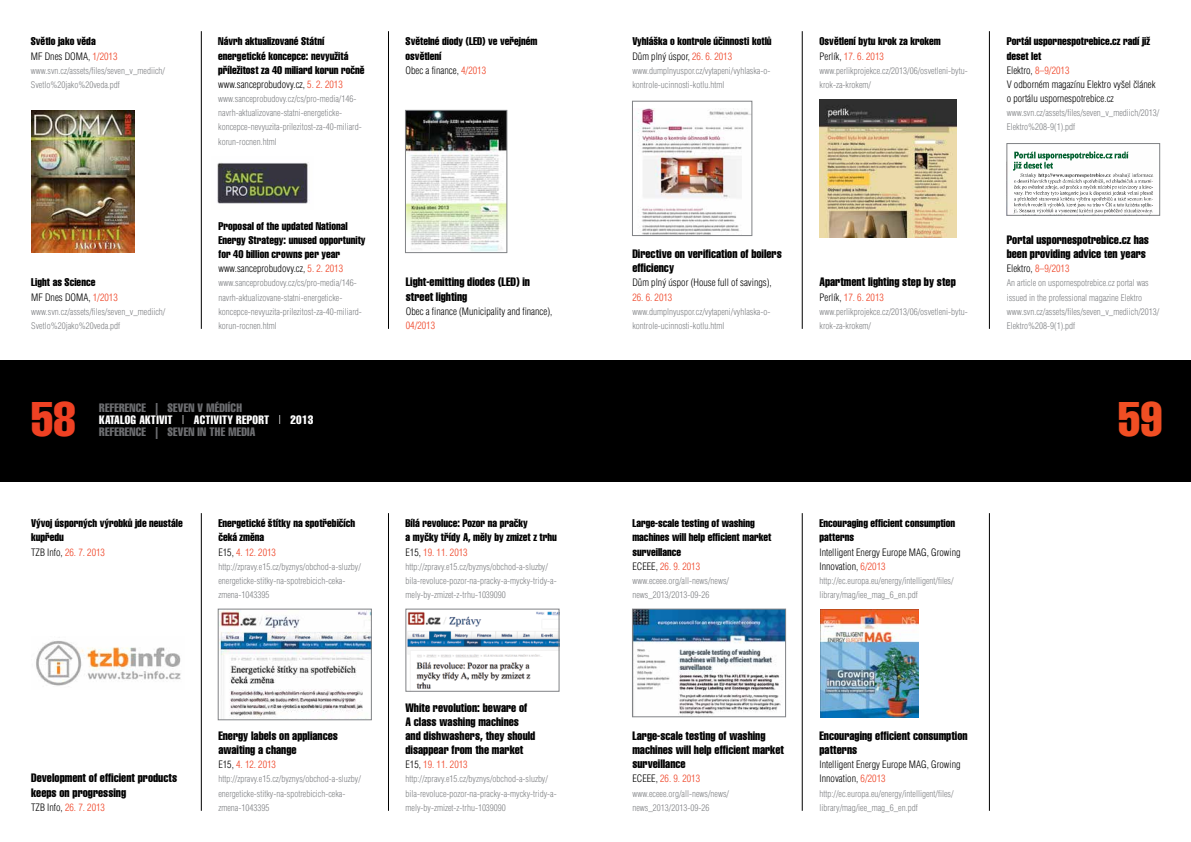
<style>
.page{position:relative;width:1191px;height:842px;background:#fff}
.page>*{position:absolute;margin:0;border:0;box-sizing:border-box;transform-origin:0 0}
.t1{font:extra-condensed 47.8px "Helvetica CE";color:#ef4123}
.t2{font:extra-condensed 47.8px "Helvetica CE";color:#f04e23}
.t3{font:extra-condensed 12px/14.2px "Helvetica CE";color:#000}
.t4{font:extra-condensed 12px/12px "Helvetica CE";letter-spacing:.02em;color:#fff}
.t5{font:extra-condensed 12px "Helvetica CE";letter-spacing:.02em;color:#6d6e71}
.t6{font:extra-condensed 11px/14.2px "Helvetica CE";color:#000}
.t7{font:300 condensed 10px/14.2px "Helvetica CE";color:#000}
.t8{font:300 condensed 10px "Helvetica CE";color:#ef4123}
.t9{font:300 condensed 9px/14.2px "Helvetica CE";color:#808285}
.s1{color:#ef4123}
.s2{color:#6d6e71}
.s3{font-weight:300;font-stretch:condensed}
.s4{color:#000}
.s5{font-size:11px}
</style>
<div class="page">
<hr style="left:201px;top:31px;width:1px;height:298px;background:#000">
<hr style="left:802px;top:31px;width:1px;height:298px;background:#000">
<hr style="left:201px;top:513px;width:1px;height:298px;background:#000">
<hr style="left:802px;top:513px;width:1px;height:298px;background:#000">
<hr style="left:388px;top:31px;width:1px;height:298px;background:#000">
<hr style="left:989px;top:31px;width:1px;height:298px;background:#000">
<hr style="left:388px;top:513px;width:1px;height:298px;background:#000">
<hr style="left:989px;top:513px;width:1px;height:298px;background:#000">
<div style="left:0;top:360px;width:1191px;height:122px;background:#000"></div>
<img style="left:31px;top:111px;width:104px;height:141px">
<img style="left:217px;top:162px;width:93px;height:42px">
<img style="left:637px;top:108px;width:113px;height:126px">
<div style="left:632px;top:101px;width:120px;height:135px;border:1px solid #808285"></div>
<img style="left:407px;top:112px;width:98px;height:139px">
<div style="left:405px;top:110px;width:102px;height:143px;border:1px solid #808285"></div>
<img style="left:819px;top:100px;width:137px;height:137px">
<img style="left:1013px;top:151px;width:140px;height:62px">
<div style="left:1006px;top:143px;width:153px;height:72px;border:1px solid #808285"></div>
<img style="left:36px;top:641px;width:145px;height:45px">
<img style="left:634px;top:611px;width:149px;height:104px">
<div style="left:632px;top:609px;width:153px;height:108px;border:1px solid #808285"></div>
<img style="left:220px;top:611px;width:149px;height:107px">
<div style="left:218px;top:609px;width:153px;height:111px;border:1px solid #808285"></div>
<img style="left:408px;top:611px;width:149px;height:78px">
<div style="left:406px;top:609px;width:153px;height:82px;border:1px solid #808285"></div>
<img style="left:820px;top:609px;width:98px;height:109px">
<p class="t6" style="left:31px;top:35px;width:66px">Světlo jako věda</p>
<p class="t7" style="left:31px;top:49px;width:88px">MF Dnes DOMA, <span class="s1">1/2013</span></p>
<p class="t9" style="left:31px;top:63px;width:136px">www.svn.cz/assets/files/seven_v_mediich/<br>Svetlo%20jako%20veda.pdf</p>
<p class="t6" style="left:31px;top:276px;width:66px">Light as Science</p>
<p class="t7" style="left:31px;top:290px;width:88px">MF Dnes DOMA, <span class="s1">1/2013</span></p>
<p class="t9" style="left:31px;top:304px;width:136px">www.svn.cz/assets/files/seven_v_mediich/<br>Svetlo%20jako%20veda.pdf</p>
<p class="t6" style="left:218px;top:35px;width:148px">Návrh aktualizované Státní energetické koncepce: nevyužitá příležitost za 40 miliard korun ročně</p>
<p class="t7" style="left:218px;top:77px;width:126px">www.sanceprobudovy.cz, <span class="s1">5. 2. 2013</span></p>
<p class="t9" style="left:218px;top:92px;width:145px">www.sanceprobudovy.cz/cs/pro-media/146- navrh-aktualizovane-statni-energeticke&shy;koncepce-nevyuzita-prilezitost-za-40-miliard&shy;korun-rocnen.html</p>
<p class="t6" style="left:405px;top:35px;width:133px">Světelné diody (LED) ve veřejném osvětlení</p>
<p class="t7" style="left:405px;top:63px;width:82px">Obec a finance, <span class="s1">4/2013</span></p>
<p class="t6" style="left:218px;top:219px;width:149px">Proposal of the updated National<br>Energy Strategy: unused opportunity for 40 billion crowns per year</p>
<p class="t7" style="left:218px;top:261px;width:126px">www.sanceprobudovy.cz, <span class="s1">5. 2. 2013</span></p>
<p class="t9" style="left:218px;top:276px;width:145px">www.sanceprobudovy.cz/cs/pro-media/146- navrh-aktualizovane-statni-energeticke&shy;koncepce-nevyuzita-prilezitost-za-40-miliard&shy;korun-rocnen.html</p>
<h2 class="t3" style="left:406px;top:275px;width:126px">Light-emitting diodes (LED) in street lighting</h2>
<p class="t7" style="left:406px;top:304px;width:148px">Obec a finance (Municipality and finance),</p>
<p class="t8" style="left:406px;top:319px;width:31px">04/2013</p>
<h1 class="t1" style="left:31px;top:393px;width:46px">58</h1>
<h2 class="t5" style="left:99px;top:401px;width:12px">Refere</h2>
<h2 class="t4" style="left:99px;top:402px;width:216px;text-indent:30px"><span class="s2">nce | SEVEn v médiích<br></span>KATALOG AKTIVIT <span class="s3">|</span> ACTIVITY REPORT <span class="s3">|</span> 2013<br><span class="s2">Refere</span></h2>
<h2 class="t5" style="left:130px;top:425px;width:123px">nce | SEVEn in the media</h2>
<p class="t6" style="left:31px;top:516px;width:153px">Vývoj úsporných výrobků jde neustále kupředu</p>
<p class="t8" style="left:31px;top:546px;width:75px"><span class="s4">TZB Info,</span> 26. 7. 2013</p>
<p class="t6" style="left:218px;top:516px;width:138px">Energetické štítky na spotřebičích čeká změna</p>
<p class="t8" style="left:218px;top:546px;width:59px"><span class="s4">E15,</span> 4. 12. 2013</p>
<p class="t9" style="left:218px;top:559px;width:144px">http://zpravy.e15.cz/byznys/obchod-a-sluzby/ energeticke-stitky-na-spotrebicich-ceka&shy;zmena-1043395</p>
<h2 class="t3" style="left:31px;top:771px;width:147px">Development of efficient products keeps on progressing</h2>
<p class="t8" style="left:31px;top:801px;width:75px"><span class="s4">TZB Info,</span> 26. 7. 2013</p>
<h2 class="t3" style="left:218px;top:729px;width:121px">Energy labels on appliances awaiting a change</h2>
<p class="t8" style="left:218px;top:759px;width:59px"><span class="s4">E15,</span> 4. 12. 2013</p>
<p class="t9" style="left:218px;top:772px;width:144px">http://zpravy.e15.cz/byznys/obchod-a-sluzby/ energeticke-stitky-na-spotrebicich-ceka&shy;zmena-1043395</p>
<p class="t6" style="left:405px;top:516px;width:153px">Bílá revoluce: Pozor na pračky<br>a myčky třídy A, měly by zmizet z trhu</p>
<p class="t8" style="left:405px;top:546px;width:64px"><span class="s4">E15,</span> 19. 11. 2013</p>
<p class="t9" style="left:405px;top:559px;width:153px">http://zpravy.e15.cz/byznys/obchod-a-sluzby/ bila-revoluce-pozor-na-pracky-a-mycky-tridy-a&shy;mely-by-zmizet-z-trhu-1039090</p>
<h2 class="t3" style="left:405px;top:700px;width:131px">White revolution: beware of<br>A class washing machines and dishwashers, they should disappear from the market</h2>
<p class="t8" style="left:405px;top:759px;width:64px"><span class="s4">E15,</span> 19. 11. 2013</p>
<p class="t9" style="left:405px;top:772px;width:153px">http://zpravy.e15.cz/byznys/obchod-a-sluzby/ bila-revoluce-pozor-na-pracky-a-mycky-tridy-a&shy;mely-by-zmizet-z-trhu-1039090</p>
<p class="t6" style="left:632px;top:35px;width:141px">Vyhláška o kontrole účinnosti kotlů</p>
<p class="t7" style="left:632px;top:49px;width:101px">Dům plný úspor, <span class="s1">26. 6. 2013</span></p>
<p class="t9" style="left:632px;top:63px;width:139px">www.dumplnyuspor.cz/vytapeni/vyhlaska-o&shy;kontrole-ucinnosti-kotlu.html</p>
<p class="t6" style="left:819px;top:35px;width:123px">Osvětlení bytu krok za krokem</p>
<p class="t8" style="left:819px;top:50px;width:66px"><span class="s4">Perlík,</span> 17. 6. 2013</p>
<p class="t9" style="left:819px;top:63px;width:150px">www.perlikprojekce.cz/2013/06/osvetleni-bytu&shy;krok-za-krokem/</p>
<p class="t6" style="left:1006px;top:35px;width:145px">Portál uspornespotrebice.cz radí již deset let</p>
<p class="t7" style="left:1006px;top:63px;width:150px">Elektro, <span class="s1">8–9/2013<br></span>V odborném magazínu Elektro vyšel článek o portálu uspornespotrebice.cz</p>
<p class="t9" style="left:1006px;top:106px;width:154px">www.svn.cz/assets/files/seven_v_mediich/2013/<br>Elektro%208-9(1).pdf</p>
<h2 class="t3" style="left:632px;top:247px;width:151px">Directive on verification of boilers efficiency</h2>
<p class="t7" style="left:632px;top:276px;width:141px">Dům plný úspor (House full of savings),</p>
<p class="t8" style="left:632px;top:291px;width:41px">26. 6. 2013</p>
<p class="t9" style="left:632px;top:304px;width:139px">www.dumplnyuspor.cz/vytapeni/vyhlaska-o&shy;kontrole-ucinnosti-kotlu.html</p>
<h2 class="t3" style="left:819px;top:275px;width:138px">Apartment lighting step by step</h2>
<p class="t8" style="left:819px;top:291px;width:66px"><span class="s4">Perlík,</span> 17. 6. 2013</p>
<p class="t9" style="left:819px;top:304px;width:150px">www.perlikprojekce.cz/2013/06/osvetleni-bytu&shy;krok-za-krokem/</p>
<p class="t6" style="left:632px;top:516px;width:140px">Large-scale testing of washing machines will help efficient market surveillance</p>
<p class="t8" style="left:632px;top:560px;width:69px"><span class="s4">ECEEE,</span> 26. 9. 2013</p>
<p class="t9" style="left:632px;top:574px;width:98px">www.eceee.org/all-news/news/ news_2013/2013-09-26</p>
<p class="t6" style="left:819px;top:516px;width:137px">Encouraging efficient consumption patterns</p>
<p class="t7" style="left:819px;top:545px;width:143px">Intelligent Energy Europe MAG, Growing<br>Innovation, <span class="s1">6/2013</span></p>
<p class="t9" style="left:819px;top:574px;width:135px">http://ec.europa.eu/energy/intelligent/files/ library/mag/iee_mag_6_en.pdf</p>
<h2 class="t3" style="left:1006px;top:233px;width:144px">Portal uspornespotrebice.cz has been providing advice <span class="s5">t</span>en years</h2>
<p class="t7" style="left:1006px;top:261px;width:64px">Elektro, <span class="s1">8–9/2013</span></p>
<p class="t9" style="left:1006px;top:276px;width:154px">An article on uspornespotrebice.cz portal was issued in the professional magazine Elektro www.svn.cz/assets/files/seven_v_mediich/2013/ Elektro%208-9(1).pdf</p>
<h1 class="t2" style="left:1118px;top:393px;width:46px">59</h1>
<h2 class="t3" style="left:632px;top:729px;width:153px">Large-scal<span class="s5">e</span> testing of washing machines will help efficient market surveillance</h2>
<p class="t8" style="left:632px;top:773px;width:69px"><span class="s4">ECEEE,</span> 26. 9. 2013</p>
<p class="t9" style="left:632px;top:786px;width:98px">www.eceee.org/all-news/news/ news_2013/2013-09-26</p>
<h2 class="t3" style="left:819px;top:729px;width:150px">Encouraging efficient consumption patterns</h2>
<p class="t7" style="left:819px;top:757px;width:143px">Intelligent Energy Europe MAG, Growing<br>Innovation, <span class="s1">6/2013</span></p>
<p class="t9" style="left:819px;top:786px;width:135px">http://ec.europa.eu/energy/intelligent/files/ library/mag/iee_mag_6_en.pdf</p>
</div>
